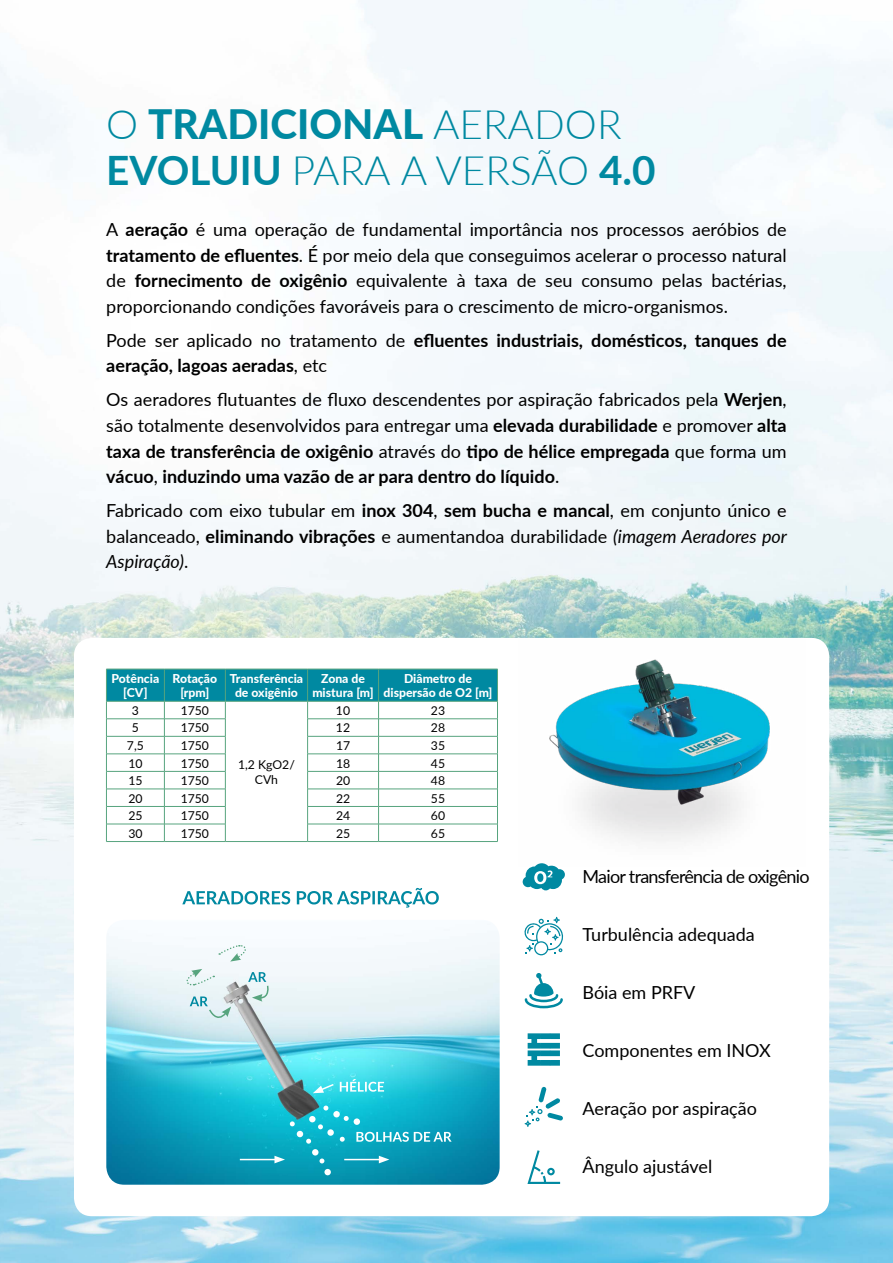
<style>
.page{position:relative;width:893px;height:1263px;background:#fff}
.page>*{position:absolute;margin:0;border:0;box-sizing:border-box;transform-origin:0 0}
.t1{font:300 40.5px/46.5px "Lato";color:#0089a1}
.t2{font:18px/25.5px "Lato";color:#000;text-align:justify}
.t3{font:700 18px/25.5px "Lato";color:#000}
.t4{font:18px "Lato";letter-spacing:-.04em;color:#000}
.t5{font:12.15px/14.7px "Lato";color:#000;text-align:center}
.t6{font:800 12.15px/14.7px "Lato";color:#fff;text-align:center}
.s1{font-weight:800}
.s2{font-weight:700}
.s3{font-weight:400}
.s4{font-style:italic}
</style>
<div class="page">
<img style="left:0;top:0;width:893px;height:1263px">
<div style="left:74px;top:638px;width:755px;height:578px;background:#fff;border-radius:18px"></div>
<img style="left:549px;top:659px;width:221px;height:183px">
<img style="left:106px;top:931px;width:394px;height:254px">
<svg style="left:182px;top:888px;width:257px;height:19px"></svg>
<svg style="left:356px;top:1132px;width:96px;height:10px"></svg>
<svg style="left:313px;top:1079px;width:71px;height:14px"></svg>
<hr style="left:240px;top:1159px;width:37px;height:1px;background:#fff">
<hr style="left:344px;top:1159px;width:37px;height:1px;background:#fff">
<svg style="left:379px;top:1156px;width:10px;height:7px"></svg>
<svg style="left:190px;top:996px;width:41px;height:28px"></svg>
<svg style="left:248px;top:972px;width:22px;height:30px"></svg>
<svg style="left:185px;top:969px;width:29px;height:17px"></svg>
<svg style="left:219px;top:944px;width:29px;height:17px"></svg>
<div style="left:333px;top:1111px;width:7px;height:6px;background:#fff;border-radius:50%"></div>
<div style="left:309px;top:1116px;width:7px;height:6px;background:#fff;border-radius:50%"></div>
<div style="left:324px;top:1169px;width:7px;height:6px;background:#fff;border-radius:50%"></div>
<div style="left:354px;top:1118px;width:6px;height:7px;background:#fff;border-radius:50%"></div>
<svg style="left:327px;top:1129px;width:7px;height:7px"></svg>
<svg style="left:323px;top:1105px;width:5px;height:5px"></svg>
<svg style="left:344px;top:1116px;width:5px;height:5px"></svg>
<svg style="left:340px;top:1137px;width:5px;height:5px"></svg>
<svg style="left:274px;top:1121px;width:50px;height:42px;background:#1cb4ca"></svg>
<hr style="left:225px;top:841px;width:83px;height:1px;background:#57a47e">
<hr style="left:106px;top:841px;width:58px;height:1px;background:#57a47e">
<hr style="left:164px;top:841px;width:61px;height:1px;background:#57a47e">
<svg style="left:106px;top:669px;width:392px;height:172px"></svg>
<hr style="left:308px;top:841px;width:71px;height:1px;background:#57a47e">
<hr style="left:379px;top:841px;width:119px;height:1px;background:#57a47e">
<svg style="left:523px;top:863px;width:42px;height:27px"></svg>
<svg style="left:524px;top:917px;width:39px;height:38px"></svg>
<svg style="left:525px;top:973px;width:38px;height:35px"></svg>
<svg style="left:528px;top:1033px;width:32px;height:33px"></svg>
<svg style="left:525px;top:1086px;width:38px;height:41px"></svg>
<svg style="left:527px;top:1150px;width:33px;height:34px"></svg>
<h1 class="t1" style="left:106px;top:100px;width:551px">O <span class="s1">tradicional</span> AERADO R <span class="s2">evoluiu</span> PARA A VERSÃO <span class="s2">4.0</span></h1>
<p class="t2" style="left:106px;top:216px;width:682px">A <span class="s2">aeração</span> é uma operação de fundamental importância nos processos aeróbios de <span class="s2">tratamento de efluentes</span>. É por meio dela que conseguimos acelerar o processo natural de <span class="s2">fornecimento de oxigênio</span> equivalente à taxa de seu consumo pelas bactérias, proporcionando condições favoráveis para o crescimento de micro-organismos.</p>
<p class="t3" style="left:106px;top:327px;width:682px"><span class="s3">Pode ser aplicado no tratamento de</span> efluentes industriais, domésticos, tanques de aeração, lagoas aeradas<span class="s3">, etc</span></p>
<p class="t2" style="left:106px;top:386px;width:682px">Os aeradores flutuantes de fluxo descendentes por aspiração fabricados pela <span class="s2">Werjen</span>, são totalmente desenvolvidos para entregar uma <span class="s2">elevada durabilidade</span> e promover <span class="s2">alta taxa de transferência de oxigênio</span> através do <span class="s2">tipo de hélice empregada</span> que forma um <span class="s2">vácuo</span>, <span class="s2">induzindo uma vazão de ar para dentro do líquido</span>.</p>
<p class="t2" style="left:106px;top:497px;width:682px">Fabricado com eixo tubular em <span class="s2">inox 304</span>, <span class="s2">sem bucha e mancal</span>, em conjunto único e balanceado, <span class="s2">eliminando vibrações</span> e aumentandoa durabilidade <span class="s4">(imagem Aeradores por Aspiração)</span>.</p>
<p class="t6" style="left:112px;top:670px;width:49px">Potência [CV]</p>
<p class="t6" style="left:173px;top:670px;width:46px">Rotação [rpm]</p>
<p class="t6" style="left:230px;top:670px;width:75px">Transferência de oxigênio</p>
<p class="t6" style="left:312px;top:670px;width:63px">Zona de mistura [m]</p>
<p class="t6" style="left:383px;top:670px;width:110px">Diâmetro de dispersão de O2 [m]</p>
<p class="t5" style="left:132px;top:703px;width:9px">3</p>
<p class="t5" style="left:181px;top:703px;width:30px">1750</p>
<p class="t5" style="left:336px;top:703px;width:16px">10</p>
<p class="t5" style="left:431px;top:703px;width:16px">23</p>
<p class="t5" style="left:132px;top:720px;width:9px">5</p>
<p class="t5" style="left:181px;top:720px;width:30px">1750</p>
<p class="t5" style="left:336px;top:720px;width:16px">12</p>
<p class="t5" style="left:431px;top:720px;width:16px">28</p>
<p class="t5" style="left:127px;top:738px;width:18px">7,5</p>
<p class="t5" style="left:181px;top:738px;width:30px">1750</p>
<p class="t5" style="left:336px;top:738px;width:16px">17</p>
<p class="t5" style="left:431px;top:738px;width:16px">35</p>
<p class="t5" style="left:128px;top:755px;width:16px">10</p>
<p class="t5" style="left:181px;top:755px;width:30px">1750</p>
<p class="t5" style="left:336px;top:755px;width:16px">18</p>
<p class="t5" style="left:431px;top:755px;width:16px">45</p>
<p class="t5" style="left:128px;top:773px;width:16px">15</p>
<p class="t5" style="left:181px;top:773px;width:30px">1750</p>
<p class="t5" style="left:336px;top:773px;width:16px">20</p>
<p class="t5" style="left:431px;top:773px;width:16px">48</p>
<p class="t5" style="left:128px;top:790px;width:16px">20</p>
<p class="t5" style="left:181px;top:790px;width:30px">1750</p>
<p class="t5" style="left:336px;top:790px;width:16px">22</p>
<p class="t5" style="left:431px;top:790px;width:16px">55</p>
<p class="t5" style="left:128px;top:808px;width:16px">25</p>
<p class="t5" style="left:181px;top:808px;width:30px">1750</p>
<p class="t5" style="left:336px;top:808px;width:16px">24</p>
<p class="t5" style="left:431px;top:808px;width:16px">60</p>
<p class="t5" style="left:128px;top:825px;width:16px">30</p>
<p class="t5" style="left:181px;top:825px;width:30px">1750</p>
<p class="t5" style="left:336px;top:825px;width:16px">25</p>
<p class="t5" style="left:431px;top:825px;width:16px">65</p>
<p class="t5" style="left:238px;top:757px;width:58px">1,2 KgO2/<br>CVh</p>
<p class="t4" style="left:583px;top:864px;width:228px">Maior transferência de oxigênio</p>
<p class="t2" style="left:583px;top:921px;width:174px">Turbulência adequada</p>
<p class="t2" style="left:583px;top:979px;width:114px">Bóia em PRFV</p>
<p class="t2" style="left:583px;top:1037px;width:190px">Componentes em INOX</p>
<p class="t2" style="left:583px;top:1095px;width:176px">Aeração por aspiração</p>
<p class="t2" style="left:583px;top:1153px;width:131px">Ângulo ajustável</p>
</div>
